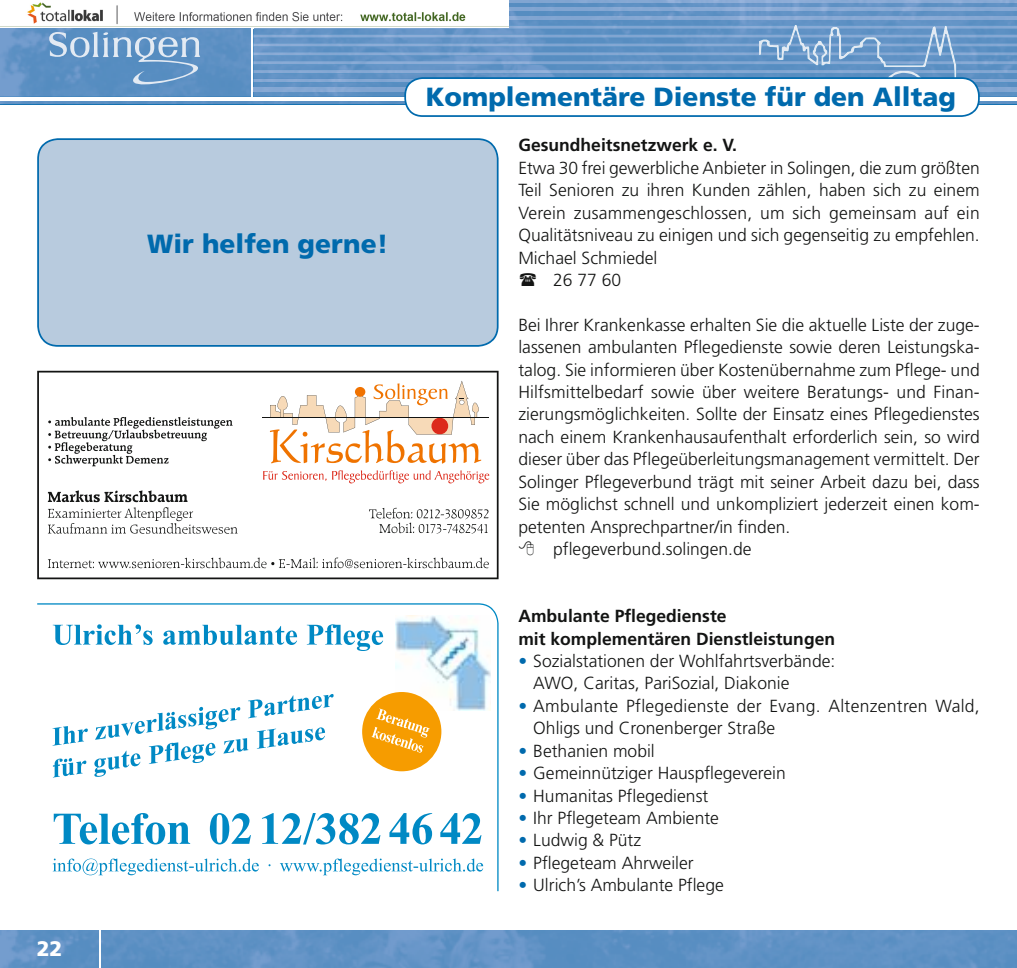
<style>
.page{position:relative;width:1017px;height:968px;background:#fff}
.page>*{position:absolute;margin:0;border:0;box-sizing:border-box;transform-origin:0 0}
.t1{font:900 26.25px "Frutiger";color:#006aad}
.t2{font:900 21px "Frutiger";color:#fff}
.t3{font:300 17.5px/22.4px "Frutiger";color:#131413}
.t4{font:700 17.5px/22.4px "Frutiger";color:#131413}
.s1{color:#006aad}
</style>
<div class="page">
<img style="left:0;top:2px;width:1017px;height:102px">
<hr style="left:0;top:97px;width:1017px;height:3px;background:#fff">
<img style="left:253px;top:88px;width:764px;height:3px">
<img style="left:253px;top:79px;width:764px;height:3px">
<img style="left:253px;top:70px;width:764px;height:3px">
<img style="left:253px;top:61px;width:764px;height:4px">
<img style="left:253px;top:52px;width:764px;height:4px">
<img style="left:253px;top:43px;width:764px;height:4px">
<img style="left:253px;top:34px;width:764px;height:4px">
<hr style="left:508px;top:16px;width:509px;height:4px;background:#86a8d3">
<hr style="left:508px;top:7px;width:509px;height:4px;background:#87a8d4">
<hr style="left:252px;top:0;width:1px;height:98px;background:#fff">
<img style="left:0;top:930px;width:1017px;height:37px">
<hr style="left:99px;top:930px;width:2px;height:37px;background:#fff">
<svg style="left:49px;top:27px;width:151px;height:57px;background:#73a0cb"></svg>
<img style="left:254px;top:25px;width:763px;height:4px">
<svg style="left:404px;top:25px;width:576px;height:92px"></svg>
<div style="left:37px;top:138px;width:462px;height:209px;background:#b8cbde"></div>
<svg style="left:37px;top:603px;width:462px;height:288px"></svg>
<svg style="left:53px;top:624px;width:330px;height:27px"></svg>
<svg style="left:54px;top:812px;width:427px;height:32px"></svg>
<svg style="left:53px;top:693px;width:281px;height:84px"></svg>
<svg style="left:53px;top:858px;width:430px;height:17px"></svg>
<svg style="left:37px;top:371px;width:462px;height:208px"></svg>
<hr style="left:262px;top:417px;width:226px;height:1px;background:#131413">
<svg style="left:270px;top:380px;width:211px;height:83px"></svg>
<svg style="left:263px;top:470px;width:226px;height:13px"></svg>
<svg style="left:48px;top:490px;width:190px;height:44px"></svg>
<svg style="left:48px;top:557px;width:441px;height:11px"></svg>
<svg style="left:369px;top:507px;width:120px;height:27px"></svg>
<svg style="left:48px;top:417px;width:185px;height:49px"></svg>
<img style="left:0;top:2px;width:508px;height:25px">
<p class="t2" style="left:37px;top:940px;width:27px">22</p>
<h1 class="t1" style="left:147px;top:233px;width:243px">Wir helfen gerne!</h1>
<h1 class="t1" style="left:426px;top:87px;width:532px">Komplementäre Dienste für den Alltag</h1>
<p class="t4" style="left:518px;top:135px;width:220px">Gesundheitsnetzwerk e. V.</p>
<p class="t3" style="left:518px;top:158px;width:463px">Etwa 30 frei gewerbliche Anbieter in Solingen, die zum größten</p>
<p class="t3" style="left:518px;top:180px;width:463px">Teil Senioren zu ihren Kunden zählen, haben sich zu einem</p>
<p class="t3" style="left:518px;top:203px;width:463px">Verein zusammengeschlossen, um sich gemeinsam auf ein</p>
<p class="t3" style="left:518px;top:225px;width:463px">Qualitätsniveau zu einigen und sich gegenseitig zu empfehlen.</p>
<p class="t3" style="left:518px;top:247px;width:141px">Michael Schmiedel</p>
<p class="t3" style="left:553px;top:270px;width:70px">26 77 60</p>
<p class="t3" style="left:518px;top:315px;width:463px">Bei Ihrer Krankenkasse erhalten Sie die aktuelle Liste der zuge-</p>
<p class="t3" style="left:518px;top:337px;width:463px">lassenen ambulanten Pflegedienste sowie deren Leistungska-</p>
<p class="t3" style="left:518px;top:359px;width:463px">talog. Sie informieren über Kostenübernahme zum Pflege- und</p>
<p class="t3" style="left:518px;top:382px;width:463px">Hilfsmittelbedarf sowie über weitere Beratungs- und Finan-</p>
<p class="t3" style="left:518px;top:404px;width:463px">zierungsmöglichkeiten. Sollte der Einsatz eines Pflegedienstes</p>
<p class="t3" style="left:518px;top:427px;width:463px">nach einem Krankenhausaufenthalt erforderlich sein, so wird</p>
<p class="t3" style="left:518px;top:449px;width:463px">dieser über das Pflegeüberleitungsmanagement vermittelt. Der</p>
<p class="t3" style="left:518px;top:471px;width:463px">Solinger Pflegeverbund trägt mit seiner Arbeit dazu bei, dass</p>
<p class="t3" style="left:518px;top:494px;width:463px">Sie möglichst schnell und unkompliziert jederzeit einen kom-</p>
<p class="t3" style="left:518px;top:516px;width:273px">petenten Ansprechpartner/in finden.</p>
<p class="t3" style="left:553px;top:539px;width:200px">pflegeverbund.solingen.de</p>
<p class="t4" style="left:518px;top:606px;width:318px">Ambulante Pflegedienste<br>mit komplementären Dienstleistungen</p>
<p class="t3" style="left:533px;top:651px;width:304px;text-indent:-15px"><span class="s1">•</span> Sozialstationen der Wohlfahrtsverbände:<br>AWO, Caritas, PariSozial, Diakonie</p>
<p class="t3" style="left:533px;top:695px;width:448px;text-indent:-15px"><span class="s1">•</span> Ambulante Pflegedienste der Evang. Altenzentren Wald,<br>Ohligs und Cronenberger Straße</p>
<p class="t3" style="left:518px;top:740px;width:138px"><span class="s1">•</span> Bethanien mobil</p>
<p class="t3" style="left:518px;top:763px;width:269px"><span class="s1">•</span> Gemeinnütziger Hauspflegeverein</p>
<p class="t3" style="left:518px;top:785px;width:191px"><span class="s1">•</span> Humanitas Pflegedienst</p>
<p class="t3" style="left:518px;top:807px;width:202px"><span class="s1">•</span> Ihr Pflegeteam Ambiente</p>
<p class="t3" style="left:518px;top:830px;width:124px"><span class="s1">•</span> Ludwig &amp; Pütz</p>
<p class="t3" style="left:518px;top:852px;width:177px"><span class="s1">•</span> Pflegeteam Ahrweiler</p>
<p class="t3" style="left:518px;top:875px;width:207px"><span class="s1">•</span> Ulrich’s Ambulante Pflege</p>
</div>
